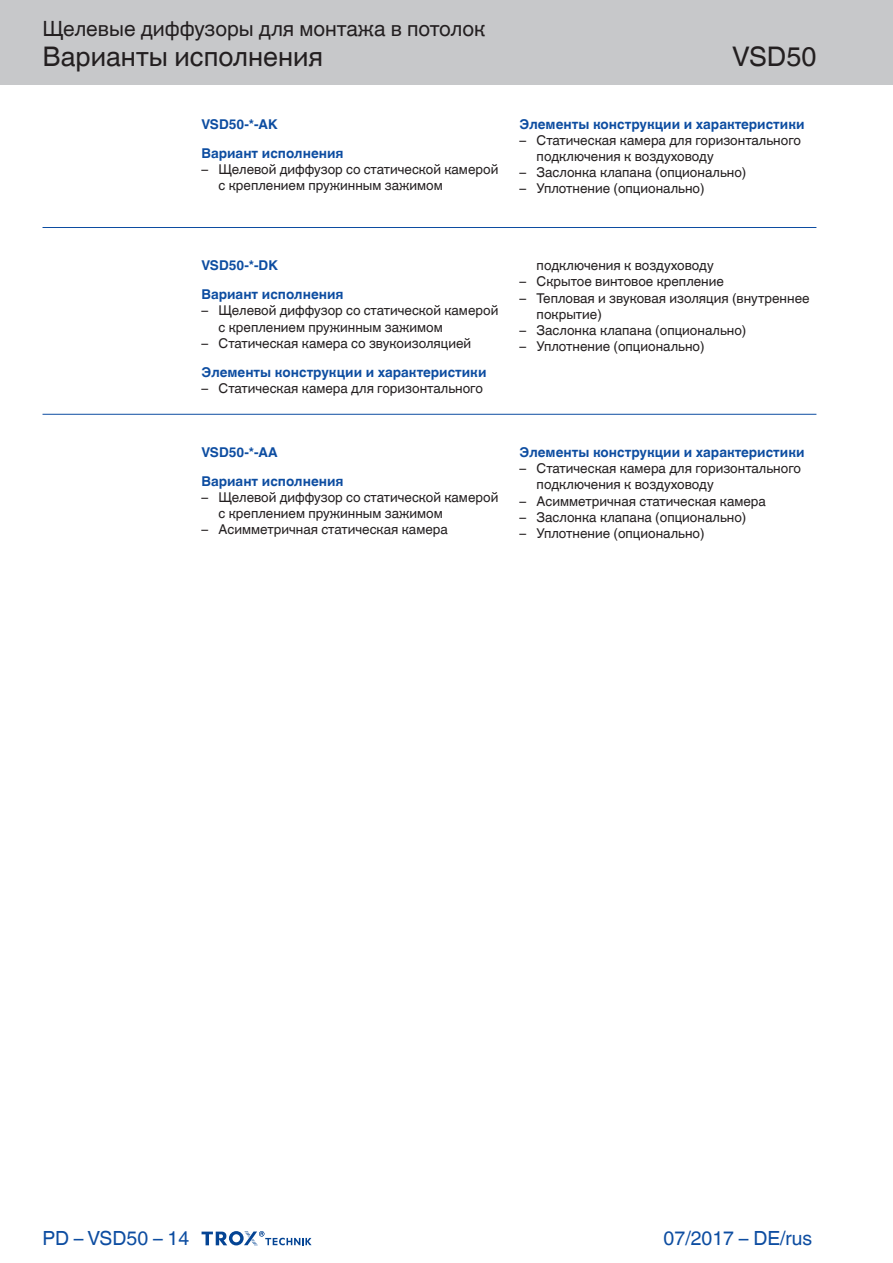
<style>
.page{position:relative;width:893px;height:1263px;background:#fff}
.page>*{position:absolute;margin:0;border:0;box-sizing:border-box;transform-origin:0 0}
.t1{font:27px "TROX Helvetica";color:#231f20}
.t2{font:21px "TROX Helvetica";color:#231f20}
.t3{font:19.5px "TROX Helvetica";color:#0d4da1}
.t4{font:13.5px/16.2px "TROX Helvetica";color:#231f20}
.t5{font:700 13.5px/29px "TROX Helvetica";color:#0d4da1}
</style>
<div class="page">
<div style="left:0;top:0;width:893px;height:85px;background:#c7c8ca"></div>
<hr style="left:43px;top:227px;width:773px;height:1px;background:#0d4da1">
<hr style="left:43px;top:414px;width:773px;height:1px;background:#0d4da1">
<svg style="left:202px;top:1231px;width:110px;height:15px"></svg>
<h2 class="t2" style="left:43px;top:17px;width:444px">Щелевые диффузоры для монтажа в потолок</h2>
<h1 class="t1" style="left:43px;top:41px;width:282px">Варианты исполнения</h1>
<p class="t5" style="left:202px;top:109px;width:144px">VSD50-*-AK<br>Вариант исполнения</p>
<p class="t4" style="left:219px;top:161px;width:281px;text-indent:-17px">– Щелевой диффузор со статической камерой с креплением пружинным зажимом</p>
<h1 class="t1" style="left:732px;top:41px;width:86px">VSD50</h1>
<p class="t5" style="left:520px;top:109px;width:286px">Элементы конструкции и характеристики</p>
<p class="t4" style="left:537px;top:132px;width:266px;text-indent:-17px">– Статическая камера для горизонтального подключения к воздуховоду</p>
<p class="t4" style="left:520px;top:164px;width:228px">– Заслонка клапана (опционально)</p>
<p class="t4" style="left:520px;top:181px;width:187px">– Уплотнение (опционально)</p>
<p class="t5" style="left:202px;top:251px;width:144px">VSD50-*-DK<br>Вариант исполнения</p>
<p class="t4" style="left:219px;top:303px;width:281px;text-indent:-17px">– Щелевой диффузор со статической камерой с креплением пружинным зажимом</p>
<p class="t4" style="left:202px;top:335px;width:271px">– Статическая камера со звукоизоляцией</p>
<p class="t5" style="left:202px;top:357px;width:286px">Элементы конструкции и характеристики</p>
<p class="t4" style="left:202px;top:380px;width:283px">– Статическая камера для горизонтального</p>
<p class="t5" style="left:202px;top:438px;width:144px">VSD50-*-AA<br>Вариант исполнения</p>
<p class="t4" style="left:219px;top:489px;width:281px;text-indent:-17px">– Щелевой диффузор со статической камерой с креплением пружинным зажимом</p>
<p class="t4" style="left:202px;top:522px;width:248px">– Асимметричная статическая камера</p>
<p class="t4" style="left:537px;top:257px;width:179px">подключения к воздуховоду</p>
<p class="t4" style="left:520px;top:274px;width:206px">– Скрытое винтовое крепление</p>
<p class="t4" style="left:537px;top:290px;width:275px;text-indent:-17px">– Тепловая и звуковая изоляция (внутреннее покрытие)</p>
<p class="t4" style="left:520px;top:322px;width:228px">– Заслонка клапана (опционально)</p>
<p class="t4" style="left:520px;top:338px;width:187px">– Уплотнение (опционально)</p>
<p class="t5" style="left:520px;top:438px;width:286px">Элементы конструкции и характеристики</p>
<p class="t4" style="left:537px;top:460px;width:266px;text-indent:-17px">– Статическая камера для горизонтального подключения к воздуховоду</p>
<p class="t4" style="left:520px;top:493px;width:248px">– Асимметричная статическая камера</p>
<p class="t4" style="left:520px;top:509px;width:228px">– Заслонка клапана (опционально)</p>
<p class="t4" style="left:520px;top:525px;width:187px">– Уплотнение (опционально)</p>
<h3 class="t3" style="left:43px;top:1227px;width:148px">PD – VSD50 – 14</h3>
<h3 class="t3" style="left:664px;top:1227px;width:150px">07/2017 – DE/rus</h3>
</div>
